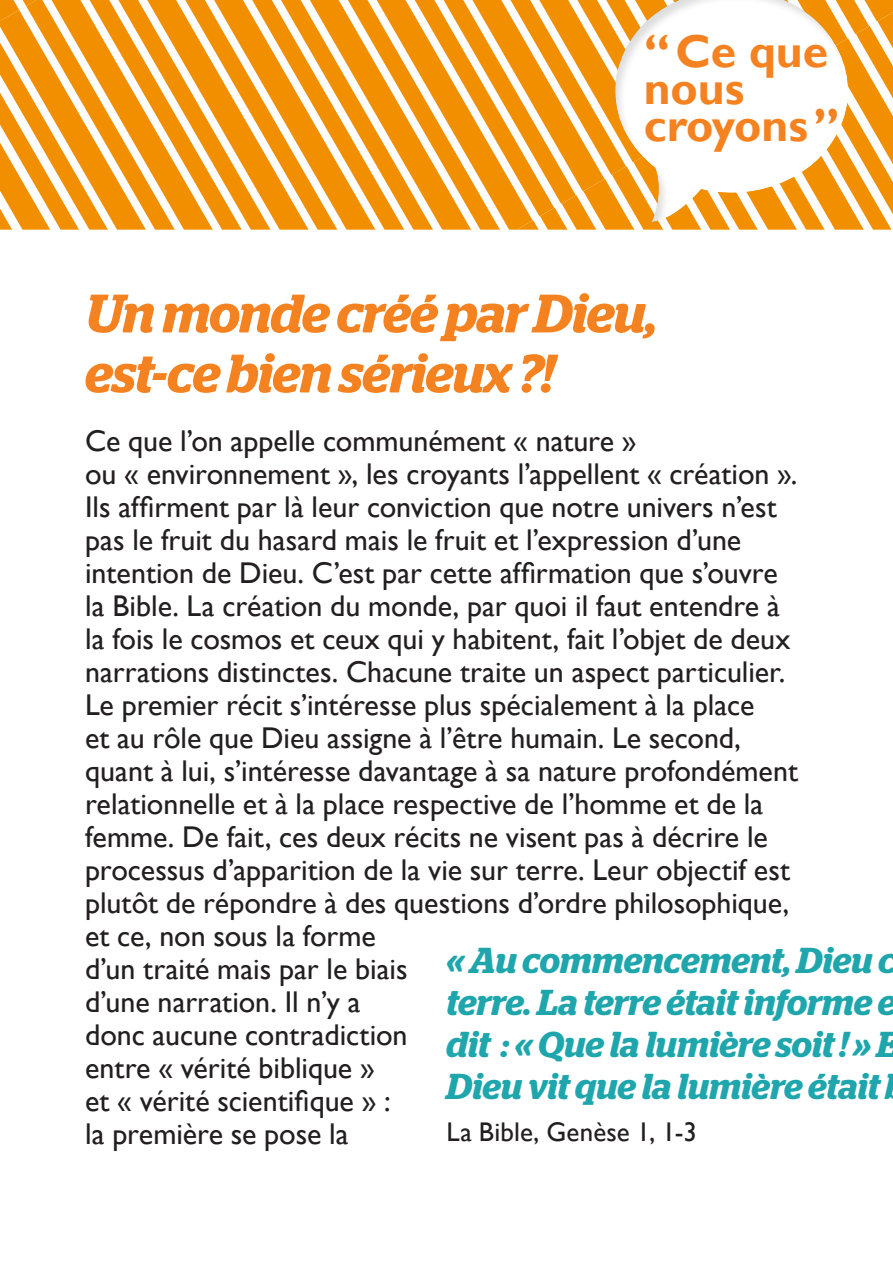
<style>
.page{position:relative;width:893px;height:1276px;background:#fff}
.page>*{position:absolute;margin:0;border:0;box-sizing:border-box;transform-origin:0 0}
.t1{font:italic 600 54px/60px "Stag";letter-spacing:-.015em;color:#f58220}
.t2{font:700 46.2px/37.2px "Gill Sans";color:#f58220}
.t3{font:italic 600 36px/42px "Stag";letter-spacing:-.005em;color:#1fa6ac;text-align:justify}
.t4{font:30px/33px "Gill Sans";color:#231f20}
.t5{font:27px "Gill Sans";letter-spacing:.005em;color:#231f20}
</style>
<div class="page">
<img style="left:0;top:0;width:517px;height:79px">
<img style="left:0;top:0;width:110px;height:46px">
<img style="left:517px;top:0;width:376px;height:79px">
<img style="left:0;top:79px;width:893px;height:151px">
<div style="left:612px;top:0;width:237px;height:225px;background:#231f20;opacity:.15"></div>
<p class="t2" style="left:644px;top:34px;width:198px">“Ce que nous croyons”</p>
<p class="t1" style="left:85px;top:283px;width:574px">Un monde créé par Dieu, est-ce bien sérieux ?!</p>
<p class="t4" style="left:85px;top:425px;width:715px">Ce que l’on appelle communément « nature »<br>ou « environnement », les croyants l’appellent « création ».<br>Ils affirment par là leur conviction que notre univers n’est pas le fruit du hasard mais le fruit et l’expression d’une intention de Dieu. C’est par cette affirmation que s’ouvre la Bible. La création du monde, par quoi il faut entendre à la fois le cosmos et ceux qui y habitent, fait l’objet de deux narrations distinctes. Chacune traite un aspect particulier.<br>Le premier récit s’intéresse plus spécialement à la place<br>et au rôle que Dieu assigne à l’être humain. Le second, quant à lui, s’intéresse davantage à sa nature profondément relationnelle et à la place respective de l’homme et de la femme. De fait, ces deux récits ne visent pas à décrire le processus d’apparition de la vie sur terre. Leur objectif est plutôt de répondre à des questions d’ordre philosophique, et ce, non sous la forme<br>d’un traité mais par le biais<br>d’une narration. Il n’y a<br>donc aucune contradiction<br>entre « vérité biblique »<br>et « vérité scientifique » :<br>la première se pose la</p>
<p class="t3" style="left:446px;top:939px;width:453px">« Au commencement, Dieu c terre. La terre était informe e dit : « Que la lumière soit ! » E Dieu vit que la lumière était</p>
<p class="t5" style="left:446px;top:1116px;width:252px">La Bible, Genèse 1, 1-3</p>
</div>
